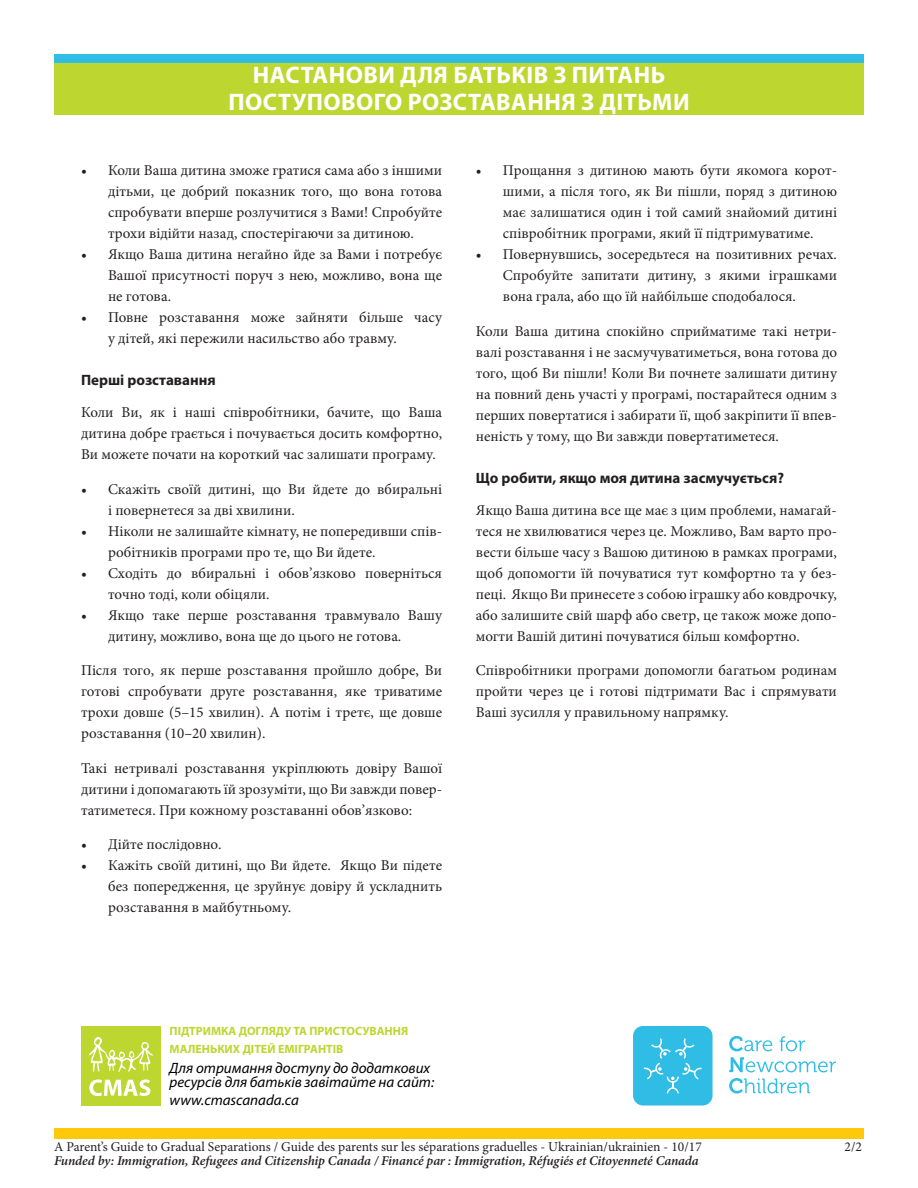
<style>
.page{position:relative;width:918px;height:1188px;background:#fff}
.page>*{position:absolute;margin:0;border:0;box-sizing:border-box;transform-origin:0 0}
.t1{font:700 24px/27px "Myriad Pro";letter-spacing:.02em;color:#fff;text-align:center}
.t2{font:15px/21px "Minion Pro";color:#231f20;text-align:justify}
.t3{font:italic 15px/13.5px "Myriad Pro";color:#000}
.t4{font:700 15px "Myriad Pro";color:#231f20}
.t5{font:13.5px "Minion Pro";color:#231f20}
.t6{font:italic 600 13.5px "Minion Pro";letter-spacing:-.01em;color:#231f20}
.t7{font:700 12px "Myriad Pro";color:#bed630}
</style>
<div class="page">
<div style="left:54px;top:1128px;width:810px;height:11px;background:#fec80b"></div>
<div style="left:54px;top:54px;width:810px;height:20px;background:#2fbde5"></div>
<div style="left:54px;top:63px;width:810px;height:51px;background:#bed630"></div>
<div style="left:81px;top:1026px;width:79px;height:80px;background:#bed630"></div>
<svg style="left:89px;top:1079px;width:61px;height:17px"></svg>
<svg style="left:89px;top:1037px;width:65px;height:35px"></svg>
<svg style="left:729px;top:1036px;width:43px;height:15px"></svg>
<svg style="left:780px;top:1036px;width:25px;height:15px"></svg>
<svg style="left:729px;top:1057px;width:107px;height:15px"></svg>
<svg style="left:729px;top:1078px;width:81px;height:16px"></svg>
<div style="left:633px;top:1026px;width:80px;height:79px;background:#2fbde5;border-radius:10px"></div>
<svg style="left:644px;top:1038px;width:58px;height:55px"></svg>
<h1 class="t1" style="left:228px;top:61px;width:463px">Настанови для батьків з питань поступового розставання з дітьми</h1>
<p class="t2" style="left:108px;top:160px;width:336px;text-indent:-27px">• Коли Ваша дитина зможе гратися сама або з іншими дітьми, це добрий показник того, що вона готова спробувати вперше розлучитися з Вами! Спробуйте трохи відійти назад, спостерігаючи за дитиною.</p>
<p class="t2" style="left:108px;top:244px;width:336px;text-indent:-27px">• Якщо Ваша дитина негайно йде за Вами і потребує Вашої присутності поруч з нею, можливо, вона ще не готова.</p>
<p class="t2" style="left:108px;top:307px;width:336px;text-indent:-27px">• Повне розставання може зайняти більше часу у дітей, які пережили насильство або травму.</p>
<p class="t4" style="left:81px;top:371px;width:136px">Перші розставання</p>
<p class="t2" style="left:81px;top:402px;width:363px">Коли Ви, як і наші співробітники, бачите, що Ваша дитина добре грається і почувається досить комфортно, Ви можете почати на короткий час залишати програму.</p>
<p class="t2" style="left:108px;top:478px;width:336px;text-indent:-27px">• Скажіть своїй дитині, що Ви йдете до вбиральні і повернетеся за дві хвилини.</p>
<p class="t2" style="left:108px;top:520px;width:336px;text-indent:-27px">• Ніколи не залишайте кімнату, не попередивши спів&shy;робітників програми про те, що Ви йдете.</p>
<p class="t2" style="left:108px;top:562px;width:336px;text-indent:-27px">• Сходіть до вбиральні і обов’язково поверніться точно тоді, коли обіцяли.</p>
<p class="t2" style="left:108px;top:604px;width:336px;text-indent:-27px">• Якщо таке перше розставання травмувало Вашу дитину, можливо, вона ще до цього не готова.</p>
<p class="t2" style="left:81px;top:660px;width:363px">Після того, як перше розставання пройшло добре, Ви готові спробувати друге розставання, яке триватиме трохи довше (5–15 хвилин). А потім і третє, ще довше розставання (10–20 хвилин).</p>
<p class="t2" style="left:81px;top:757px;width:363px">Такі нетривалі розставання укріплюють довіру Вашої дитини і допомагають їй зрозуміти, що Ви завжди повер&shy;татиметеся. При кожному розставанні обов’язково:</p>
<p class="t2" style="left:81px;top:834px;width:142px">• Дійте послідовно.</p>
<p class="t2" style="left:108px;top:855px;width:336px;text-indent:-27px">• Кажіть своїй дитині, що Ви йдете. Якщо Ви підете без попередження, це зруйнує довіру й ускладнить розставання в майбутньому.</p>
<p class="t2" style="left:503px;top:160px;width:336px;text-indent:-27px">• Прощання з дитиною мають бути якомога корот&shy;шими, а після того, як Ви пішли, поряд з дитиною має залишатися один і той самий знайомий дитині співробітник програми, який її підтримуватиме.</p>
<p class="t2" style="left:503px;top:244px;width:336px;text-indent:-27px">• Повернувшись, зосередьтеся на позитивних речах.<br>Спробуйте запитати дитину, з якими іграшками вона грала, або що їй найбільше сподобалося.</p>
<p class="t2" style="left:476px;top:320px;width:363px">Коли Ваша дитина спокійно сприйматиме такі нетри&shy;валі розставання і не засмучуватиметься, вона готова до того, щоб Ви пішли! Коли Ви почнете залишати дитину на повний день участі у програмі, постарайтеся одним з перших повертатися і забирати її, щоб закріпити її впев&shy;неність у тому, що Ви завжди повертатиметеся.</p>
<p class="t4" style="left:476px;top:468px;width:310px">Що робити, якщо моя дитина засмучується?</p>
<p class="t2" style="left:476px;top:499px;width:363px">Якщо Ваша дитина все ще має з цим проблеми, намагай&shy;теся не хвилюватися через це. Можливо, Вам варто про&shy;вести більше часу з Вашою дитиною в рамках програми, щоб допомогти їй почуватися тут комфортно та у без&shy;пеці. Якщо Ви принесете з собою іграшку або ковдрочку, або залишите свій шарф або светр, це також може допо&shy;могти Вашій дитині почуватися більш комфортно.</p>
<p class="t2" style="left:476px;top:660px;width:363px">Співробітники програми допомогли багатьом родинам пройти через це і готові підтримати Вас і спрямувати Ваші зусилля у правильному напрямку.</p>
<p class="t7" style="left:170px;top:1023px;width:29px">ПІДТРИМКА</p>
<p class="t7" style="left:239px;top:1023px;width:17px">ДОГЛЯ</p>
<p class="t7" style="left:276px;top:1023px;width:50px">ДУ ТА ПРИСТОСУ</p>
<p class="t7" style="left:369px;top:1023px;width:39px">ВАННЯ</p>
<p class="t7" style="left:170px;top:1041px;width:10px">МАЛ</p>
<p class="t7" style="left:195px;top:1041px;width:23px">ЕНЬКИ</p>
<p class="t7" style="left:233px;top:1041px;width:60px">Х ДІТЕЙ ЕМІГРА</p>
<p class="t7" style="left:318px;top:1041px;width:27px">НТІВ</p>
<p class="t3" style="left:170px;top:1061px;width:266px">Для отримання доступу до додаткових ресурсів для батьків завітайте на сайт:</p>
<p class="t3" style="left:170px;top:1093px;width:131px">www.cmascanada.ca</p>
<p class="t5" style="left:54px;top:1138px;width:649px">A Parent’s Guide to Gradual Separations / Guide des parents sur les séparations graduelles - Ukrainian/ukrainien - 10/17</p>
<p class="t6" style="left:54px;top:1151px;width:646px">Funded by: Immigration, Refugees and Citizenship Canada / Financé par : Immigration, Réfugiés et Citoyenneté Canada</p>
<p class="t5" style="left:845px;top:1138px;width:19px">2/2</p>
</div>
